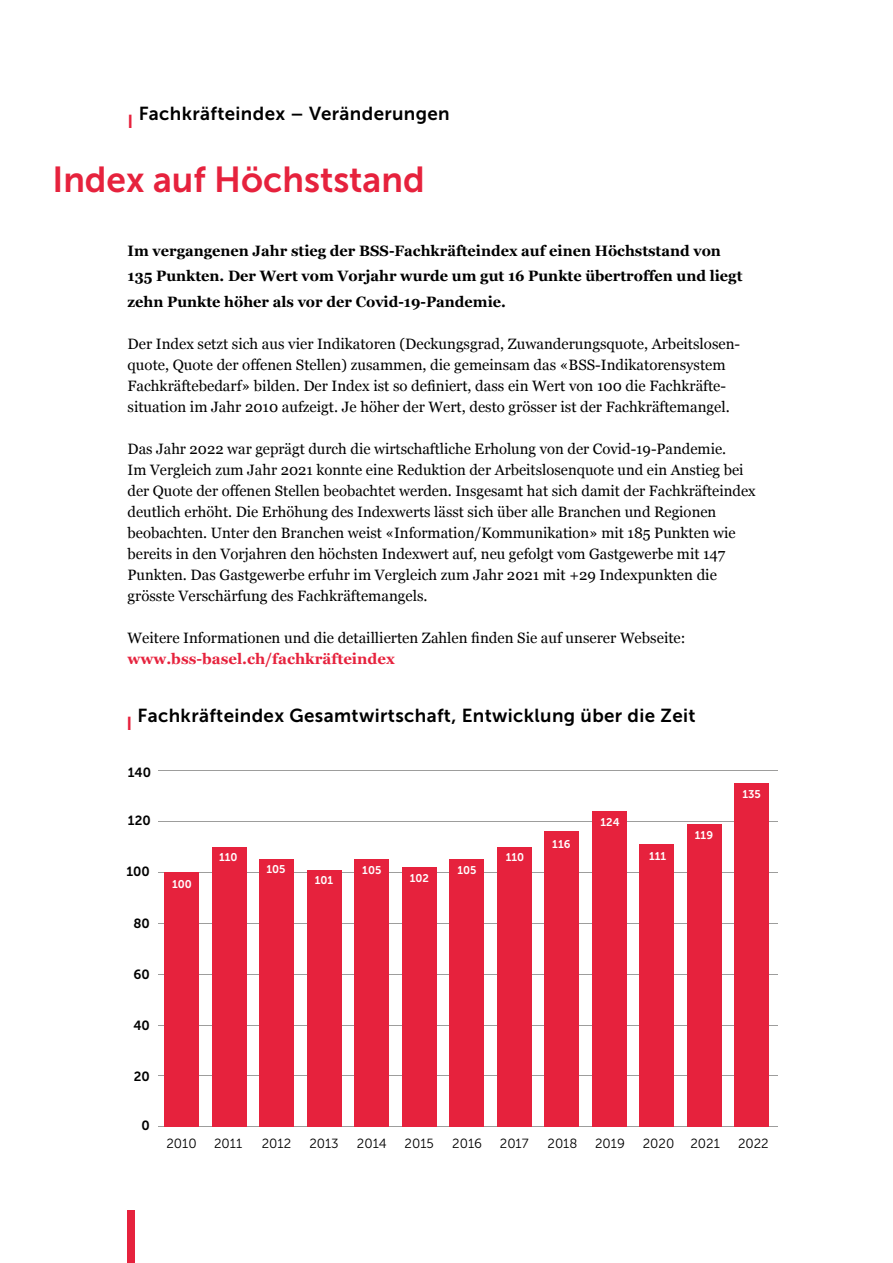
<style>
.page{position:relative;width:893px;height:1263px;background:#fff}
.page>*{position:absolute;margin:0;border:0;box-sizing:border-box;transform-origin:0 0}
.t1{font:36px "Museo Sans 700";color:#e6223d}
.t2{font:18.75px "Museo Sans 700";letter-spacing:.02em;color:#000}
.t3{font:15px/21px "Georgia";color:#000}
.t4{font:700 15px/25.5px "Georgia";color:#000}
.t5{font:700 15px "Georgia";color:#e6223d}
.t6{font:13.2px "Museo Sans 300";color:#000}
.t7{font:13.2px "Museo Sans 700";color:#000}
.t8{font:11.1px "Museo Sans 700";color:#fff}
.s1{color:#e6223d}
</style>
<div class="page">
<div style="left:128px;top:1211px;width:7px;height:52px;background:#e6223d"></div>
<hr style="left:158px;top:872px;width:620px;height:1px;background:#9d9d9c">
<hr style="left:158px;top:974px;width:620px;height:1px;background:#9d9d9c">
<hr style="left:158px;top:923px;width:620px;height:1px;background:#9d9d9c">
<hr style="left:158px;top:770px;width:620px;height:1px;background:#9d9d9c">
<hr style="left:158px;top:821px;width:620px;height:1px;background:#9d9d9c">
<hr style="left:158px;top:1025px;width:620px;height:1px;background:#9d9d9c">
<hr style="left:158px;top:1076px;width:620px;height:1px;background:#9d9d9c">
<hr style="left:158px;top:1126px;width:620px;height:1px;background:#9d9d9c">
<div style="left:165px;top:872px;width:34px;height:254px;background:#e6223d"></div>
<div style="left:212px;top:847px;width:34px;height:279px;background:#e6223d"></div>
<div style="left:260px;top:859px;width:34px;height:267px;background:#e6223d"></div>
<div style="left:307px;top:870px;width:34px;height:256px;background:#e6223d"></div>
<div style="left:355px;top:859px;width:34px;height:267px;background:#e6223d"></div>
<div style="left:402px;top:867px;width:34px;height:259px;background:#e6223d"></div>
<div style="left:450px;top:859px;width:34px;height:267px;background:#e6223d"></div>
<div style="left:497px;top:847px;width:34px;height:279px;background:#e6223d"></div>
<div style="left:545px;top:831px;width:34px;height:295px;background:#e6223d"></div>
<div style="left:592px;top:811px;width:34px;height:315px;background:#e6223d"></div>
<div style="left:640px;top:844px;width:34px;height:282px;background:#e6223d"></div>
<div style="left:687px;top:824px;width:35px;height:302px;background:#e6223d"></div>
<div style="left:735px;top:783px;width:34px;height:343px;background:#e6223d"></div>
<p class="t2" style="left:128px;top:103px;width:324px"><span class="s1">I</span> Fachkräfteindex – Veränderungen</p>
<h1 class="t1" style="left:52px;top:160px;width:374px">Index auf Höchststand</h1>
<p class="t4" style="left:128px;top:237px;width:616px">Im vergangenen Jahr stieg der BSS-Fachkräfteindex auf einen Höchststand von<br>135 Punkten. Der Wert vom Vorjahr wurde um gut 16 Punkte übertroffen und liegt zehn Punkte höher als vor der Covid-19-Pandemie.</p>
<p class="t3" style="left:128px;top:333px;width:614px">Der Index setzt sich aus vier Indikatoren (Deckungsgrad, Zuwanderungsquote, Arbeitslosen&shy;quote, Quote der offenen Stellen) zusammen, die gemeinsam das «BSS-Indikatorensystem Fachkräftebedarf» bilden. Der Index ist so definiert, dass ein Wert von 100 die Fachkräfte&shy;situation im Jahr 2010 aufzeigt. Je höher der Wert, desto grösser ist der Fachkräftemangel.</p>
<p class="t3" style="left:128px;top:438px;width:630px">Das Jahr 2022 war geprägt durch die wirtschaftliche Erholung von der Covid-19-Pandemie.<br>Im Vergleich zum Jahr 2021 konnte eine Reduktion der Arbeitslosenquote und ein Anstieg bei der Quote der offenen Stellen beobachtet werden. Insgesamt hat sich damit der Fachkräfteindex deutlich erhöht. Die Erhöhung des Indexwerts lässt sich über alle Branchen und Regionen beobachten. Unter den Branchen weist «Information/Kommunikation» mit 185 Punkten wie bereits in den Vorjahren den höchsten Indexwert auf, neu gefolgt vom Gastgewerbe mit 147<br>Punkten. Das Gastgewerbe erfuhr im Vergleich zum Jahr 2021 mit +29 Indexpunkten die grösste Verschärfung des Fachkräftemangels.</p>
<p class="t3" style="left:128px;top:627px;width:559px">Weitere Informationen und die detaillierten Zahlen finden Sie auf unserer Webseite:</p>
<p class="t5" style="left:128px;top:647px;width:269px">www.bss-basel.ch/fachkräfteindex</p>
<p class="t2" style="left:126px;top:705px;width:571px"><span class="s1">I</span> Fachkräfteindex Gesamtwirtschaft, Entwicklung über die Zeit</p>
<p class="t7" style="left:128px;top:765px;width:25px">140</p>
<p class="t7" style="left:128px;top:813px;width:24px">120</p>
<p class="t7" style="left:127px;top:864px;width:25px">100</p>
<p class="t7" style="left:134px;top:916px;width:18px">80</p>
<p class="t7" style="left:134px;top:967px;width:18px">60</p>
<p class="t7" style="left:133px;top:1018px;width:18px">40</p>
<p class="t7" style="left:134px;top:1069px;width:18px">20</p>
<p class="t7" style="left:142px;top:1118px;width:10px">0</p>
<p class="t8" style="left:172px;top:877px;width:21px">100</p>
<p class="t8" style="left:219px;top:851px;width:20px">110</p>
<p class="t8" style="left:266px;top:863px;width:21px">105</p>
<p class="t8" style="left:315px;top:874px;width:20px">101</p>
<p class="t8" style="left:362px;top:864px;width:21px">105</p>
<p class="t8" style="left:410px;top:872px;width:21px">102</p>
<p class="t8" style="left:458px;top:864px;width:21px">105</p>
<p class="t8" style="left:506px;top:851px;width:20px">110</p>
<p class="t8" style="left:552px;top:838px;width:20px">116</p>
<p class="t8" style="left:601px;top:816px;width:20px">124</p>
<p class="t8" style="left:649px;top:850px;width:19px">111</p>
<p class="t8" style="left:695px;top:829px;width:20px">119</p>
<p class="t8" style="left:742px;top:788px;width:20px">135</p>
<p class="t6" style="left:166px;top:1137px;width:32px">2010</p>
<p class="t6" style="left:214px;top:1137px;width:30px">2011</p>
<p class="t6" style="left:262px;top:1137px;width:31px">2012</p>
<p class="t6" style="left:309px;top:1137px;width:31px">2013</p>
<p class="t6" style="left:357px;top:1137px;width:31px">2014</p>
<p class="t6" style="left:405px;top:1137px;width:31px">2015</p>
<p class="t6" style="left:452px;top:1137px;width:31px">2016</p>
<p class="t6" style="left:500px;top:1137px;width:30px">2017</p>
<p class="t6" style="left:547px;top:1137px;width:31px">2018</p>
<p class="t6" style="left:595px;top:1137px;width:31px">2019</p>
<p class="t6" style="left:643px;top:1137px;width:79px">2020 2021</p>
<p class="t6" style="left:738px;top:1137px;width:32px">2022</p>
</div>
